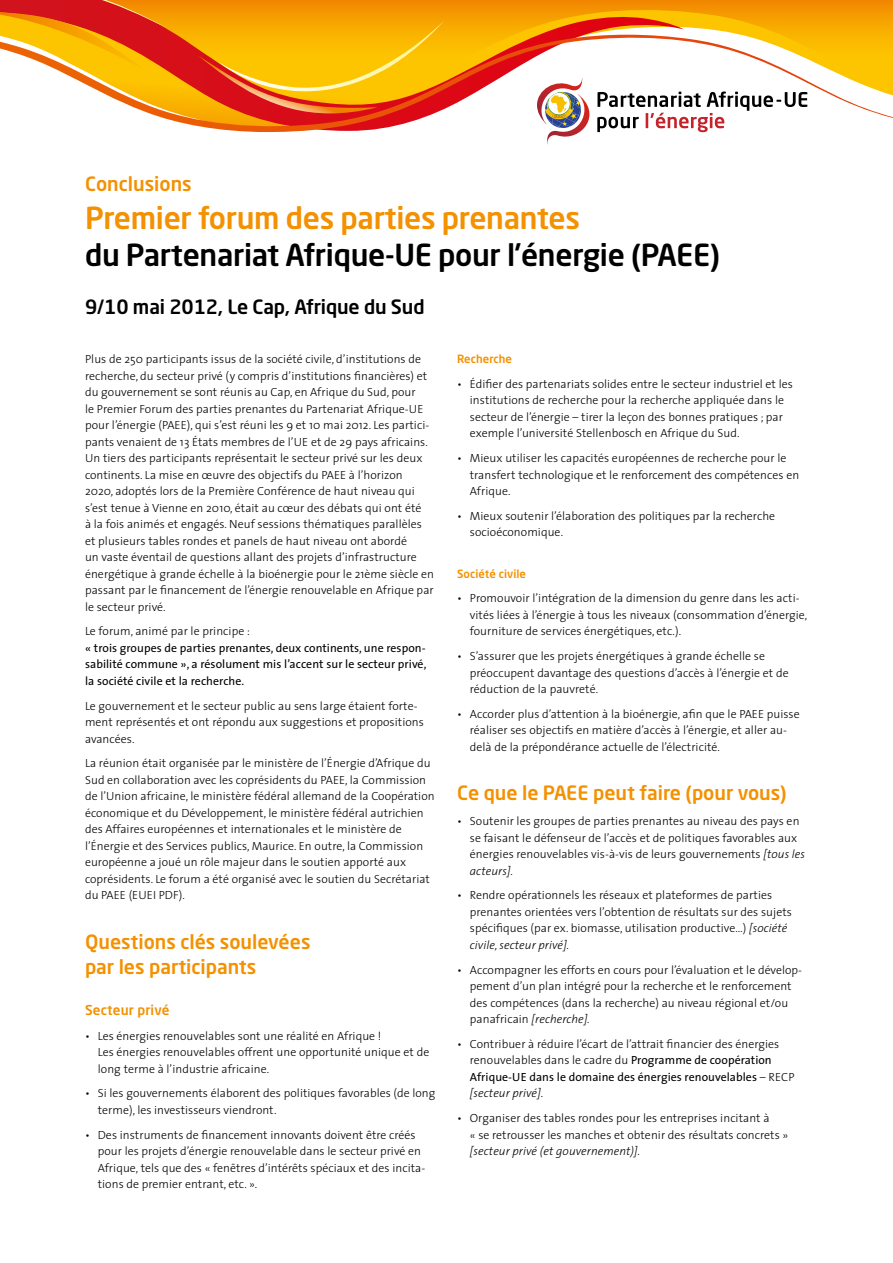
<style>
.page{position:relative;width:893px;height:1263px;background:#fff}
.page>*{position:absolute;margin:0;border:0;box-sizing:border-box;transform-origin:0 0}
.t1{font:500 30px "Neo Sans Std";letter-spacing:-.01em;color:#000}
.t2{font:500 30px "Neo Sans Std";letter-spacing:-.01em;color:#f39100}
.t3{font:500 19.5px/24.8px "Neo Sans Std";color:#f39100}
.t4{font:500 19.5px "Neo Sans Std";letter-spacing:-.005em;color:#000}
.t5{font:500 13.5px "Neo Sans Std";letter-spacing:.01em;color:#f39100}
.t6{font:300 11.85px/16.5px "The Sans";letter-spacing:.005em;color:#000}
.t7{font:11.85px/16.5px "The Sans";letter-spacing:.005em;color:#000;text-align:justify}
.t8{font:italic 300 11.85px "The Sans";letter-spacing:.005em;color:#000}
.t9{font:500 11.25px "Neo Sans Std";letter-spacing:.005em;color:#f39100}
.s1{font-style:italic}
.s2{font-weight:400}
</style>
<div class="page">
<svg style="left:684px;top:0;width:209px;height:34px;background:#f6a307"></svg>
<svg style="left:166px;top:0;width:518px;height:34px;background:#f39309"></svg>
<svg style="left:69px;top:34px;width:824px;height:98px"></svg>
<svg style="left:0;top:0;width:166px;height:76px;background:#ec8029"></svg>
<svg style="left:198px;top:20px;width:247px;height:93px;background:#f59d0d"></svg>
<svg style="left:532px;top:76px;width:275px;height:69px"></svg>
<h2 class="t3" style="left:85px;top:171px;width:108px">Conclusions</h2>
<h1 class="t2" style="left:85px;top:198px;width:497px">Premier forum des parties prenantes</h1>
<h1 class="t1" style="left:85px;top:236px;width:636px">du Partenariat Afrique-UE pour l’énergie (PAEE)</h1>
<h2 class="t4" style="left:85px;top:294px;width:341px">9/10 mai 2012, Le Cap, Afrique du Sud</h2>
<p class="t6" style="left:85px;top:350px;width:350px">Plus de 250 participants issus de la société civile, d’institutions de recherche, du secteur privé (y compris d’institutions financières) et du gouvernement se sont réunis au Cap, en Afrique du Sud, pour<br>le Premier Forum des parties prenantes du Partenariat Afrique-UE pour l’énergie (PAEE), qui s’est réuni les 9 et 10 mai 2012. Les partici&shy;pants venaient de 13 États membres de l’UE et de 29 pays africains.<br>Un tiers des participants représentait le secteur privé sur les deux continents. La mise en œuvre des objectifs du PAEE à l’horizon<br>2020, adoptés lors de la Première Conférence de haut niveau qui s’est tenue à Vienne en 2010, était au cœur des débats qui ont été<br>à la fois animés et engagés. Neuf sessions thématiques parallèles et plusieurs tables rondes et panels de haut niveau ont abordé<br>un vaste éventail de questions allant des projets d’infrastructure énergétique à grande échelle à la bioénergie pour le 21ème siècle en passant par le financement de l’énergie renouvelable en Afrique par le secteur privé.</p>
<p class="t6" style="left:85px;top:623px;width:166px">Le forum, animé par le principe :</p>
<p class="t7" style="left:85px;top:639px;width:343px">« trois groupes de parties prenantes, deux continents, une respon&shy;sabilité commune », a résolument mis l’accent sur le secteur privé, la société civile et la recherche.</p>
<p class="t6" style="left:85px;top:697px;width:340px">Le gouvernement et le secteur public au sens large étaient forte&shy;ment représentés et ont répondu aux suggestions et propositions avancées.</p>
<p class="t6" style="left:85px;top:755px;width:351px">La réunion était organisée par le ministère de l’Énergie d’Afrique du Sud en collaboration avec les coprésidents du PAEE, la Commission de l’Union africaine, le ministère fédéral allemand de la Coopération économique et du Développement, le ministère fédéral autrichien des Affaires européennes et internationales et le ministère de l’Énergie et des Services publics, Maurice. En outre, la Commission européenne a joué un rôle majeur dans le soutien apporté aux coprésidents. Le forum a été organisé avec le soutien du Secrétariat du PAEE (EUEI PDF).</p>
<h2 class="t3" style="left:85px;top:929px;width:227px">Questions clés soulevées par les participants</h2>
<p class="t5" style="left:85px;top:1001px;width:86px">Secteur privé</p>
<p class="t6" style="left:98px;top:1027px;width:333px;text-indent:-13px">• Les énergies renouvelables sont une réalité en Afrique !<br>Les énergies renouvelables offrent une opportunité unique et de long terme à l’industrie africaine.</p>
<p class="t6" style="left:98px;top:1085px;width:339px;text-indent:-13px">• Si les gouvernements élaborent des politiques favorables (de long terme), les investisseurs viendront.</p>
<p class="t6" style="left:98px;top:1126px;width:329px;text-indent:-13px">• Des instruments de financement innovants doivent être créés pour les projets d’énergie renouvelable dans le secteur privé en Afrique, tels que des « fenêtres d’intérêts spéciaux et des incita&shy;tions de premier entrant, etc. ».</p>
<p class="t9" style="left:457px;top:352px;width:56px">Recherche</p>
<p class="t6" style="left:470px;top:375px;width:325px;text-indent:-13px">• Édifier des partenariats solides entre le secteur industriel et les institutions de recherche pour la recherche appliquée dans le secteur de l’énergie – tirer la leçon des bonnes pratiques ; par exemple l’université Stellenbosch en Afrique du Sud.</p>
<p class="t6" style="left:470px;top:449px;width:331px;text-indent:-13px">• Mieux utiliser les capacités européennes de recherche pour le transfert technologique et le renforcement des compétences en<br>Afrique.</p>
<p class="t6" style="left:470px;top:507px;width:307px;text-indent:-13px">• Mieux soutenir l’élaboration des politiques par la recherche socioéconomique.</p>
<p class="t9" style="left:457px;top:566px;width:70px">Société civile</p>
<p class="t6" style="left:470px;top:590px;width:339px;text-indent:-13px">• Promouvoir l’intégration de la dimension du genre dans les acti&shy;vités liées à l’énergie à tous les niveaux (consommation d’énergie, fourniture de services énergétiques, etc.).</p>
<p class="t6" style="left:470px;top:647px;width:320px;text-indent:-13px">• S’assurer que les projets énergétiques à grande échelle se préoccupent davantage des questions d’accès à l’énergie et de réduction de la pauvreté.</p>
<p class="t6" style="left:470px;top:705px;width:331px;text-indent:-13px">• Accorder plus d’attention à la bioénergie, afin que le PAEE puisse réaliser ses objectifs en matière d’accès à l’énergie, et aller au&shy;delà de la prépondérance actuelle de l’électricité.</p>
<h2 class="t3" style="left:457px;top:780px;width:331px">Ce que le PAEE peut faire (pour vous)</h2>
<p class="t6" style="left:470px;top:812px;width:337px;text-indent:-13px">• Soutenir les groupes de parties prenantes au niveau des pays en se faisant le défenseur de l’accès et de politiques favorables aux énergies renouvelables vis-à-vis de leurs gouvernements <span class="s1">[tous les acteurs].</span></p>
<p class="t6" style="left:470px;top:887px;width:323px;text-indent:-13px">• Rendre opérationnels les réseaux et plateformes de parties prenantes orientées vers l’obtention de résultats sur des sujets spécifiques (par ex. biomasse, utilisation productive…) <span class="s1">[société civile, secteur privé].</span></p>
<p class="t6" style="left:470px;top:961px;width:334px;text-indent:-13px">• Accompagner les efforts en cours pour l’évaluation et le dévelop&shy;pement d’un plan intégré pour la recherche et le renforcement des compétences (dans la recherche) au niveau régional et/ou panafricain <span class="s1">[recherche].</span></p>
<p class="t6" style="left:470px;top:1035px;width:326px;text-indent:-13px">• Contribuer à réduire l’écart de l’attrait financier des énergies renouvelables dans le cadre du <span class="s2">Programme de coopération Afrique-UE dans le domaine des énergies renouvelables</span> – RECP <span class="s1">[secteur privé].</span></p>
<p class="t6" style="left:470px;top:1109px;width:320px;text-indent:-13px">• Organiser des tables rondes pour les entreprises incitant à<br>« se retrousser les manches et obtenir des résultats concrets »</p>
<p class="t8" style="left:470px;top:1141px;width:172px">[secteur privé (et gouvernement)].</p>
</div>
